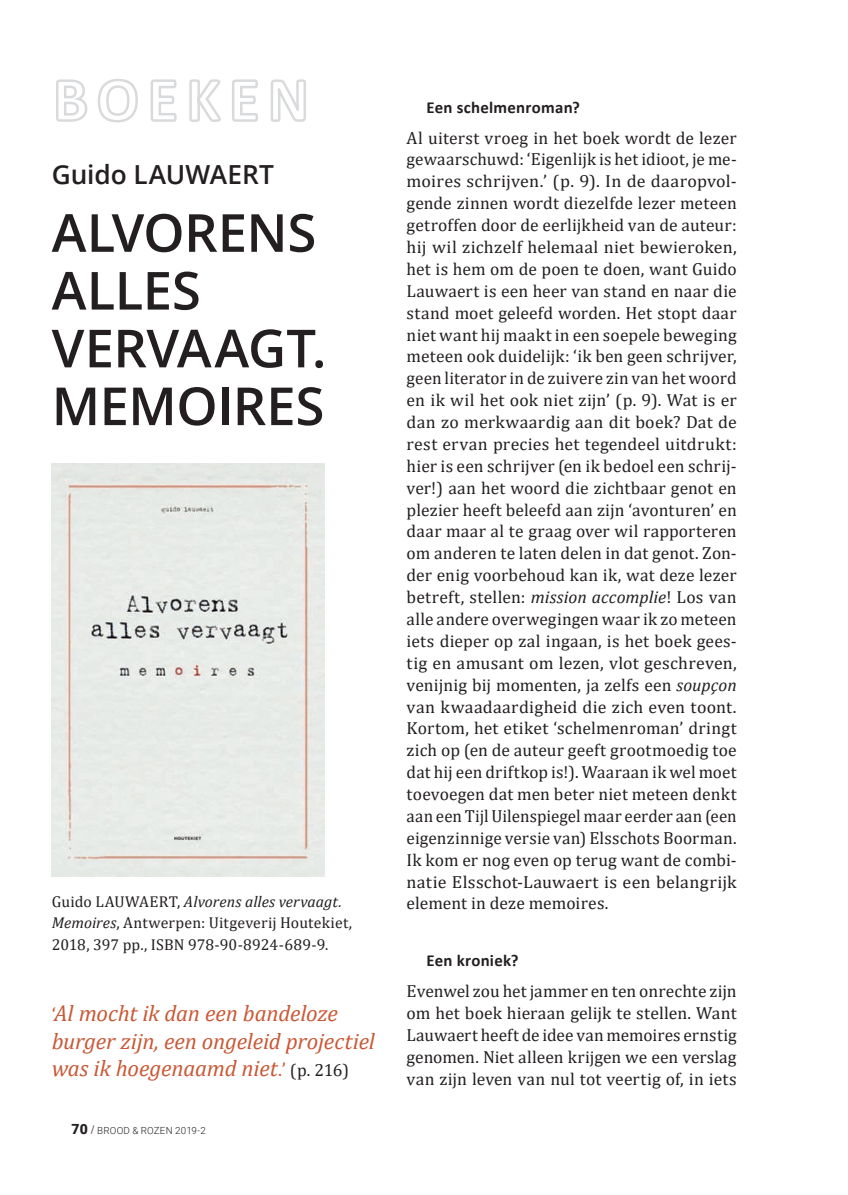
<style>
.page{position:relative;width:848px;height:1195px;background:#fff}
.page>*{position:absolute;margin:0;border:0;box-sizing:border-box;transform-origin:0 0}
.t1{font:600 52.5px/57.8px "Open Sans";letter-spacing:-.01em;color:#231f20}
.t2{font:600 26.25px "Open Sans";letter-spacing:-.005em;color:#231f20}
.t3{font:italic 22.75px/27.3px "Cambria";letter-spacing:-.01em;color:#c95936}
.t4{font:17.5px/21.9px "Cambria";letter-spacing:.005em;color:#231f20;text-align:justify}
.t5{font:700 16.8px "Calibri";letter-spacing:.015em;color:#231f20}
.t6{font:15.75px/21.9px "Cambria";letter-spacing:.005em;color:#231f20}
.t7{font:300 9.8px "Roboto";letter-spacing:.025em;color:#231f20}
.s1{font-style:italic}
.s2{font-style:normal;font-size:19.25px}
.s3{font-style:normal;font-size:17.5px;color:#231f20}
.s4{font-weight:900;font-size:14px}
.s5{font-family:"Zurich BT";font-weight:400;font-size:10.5px}
</style>
<div class="page">
<svg style="left:56px;top:79px;width:32px;height:43px"></svg>
<svg style="left:98px;top:79px;width:40px;height:44px"></svg>
<svg style="left:150px;top:79px;width:27px;height:43px"></svg>
<svg style="left:189px;top:79px;width:32px;height:43px"></svg>
<svg style="left:232px;top:79px;width:26px;height:43px"></svg>
<svg style="left:270px;top:79px;width:36px;height:43px"></svg>
<img style="left:52px;top:463px;width:272px;height:413px">
<p class="t2" style="left:52px;top:156px;width:224px">Guido LAUWAERT</p>
<p class="t1" style="left:52px;top:203px;width:276px">ALVORENS<br>ALLES<br>VERVAAGT.<br>MEMOIRES</p>
<p class="t6" style="left:52px;top:890px;width:302px">Guido LAUWAERT, <span class="s1">Alvorens alles vervaagt.<br>Memoires</span>, Antwerpen: Uitgeverij Houtekiet,<br>2018, 397 pp., ISBN 978-90-8924-689-9.</p>
<p class="t3" style="left:52px;top:999px;width:325px"><span class="s2">‘</span>Al mocht ik dan een bandeloze burger zijn, een ongeleid projectiel was ik hoegenaamd niet<span class="s2">.’</span> <span class="s3">(p. 216)</span></p>
<p class="t7" style="left:71px;top:1123px;width:136px"><span class="s4">70</span> <span class="s5">/</span> BROOD &amp; ROZEN 2019-2</p>
<p class="t5" style="left:426px;top:95px;width:155px">Een schelmenroman?</p>
<p class="t4" style="left:406px;top:127px;width:331px">Al uiterst vroeg in het boek wordt de lezer gewaarschuwd: ‘Eigenlijk is het idioot, je me&shy;moires schrijven.’ (p. 9). In de daaropvol&shy;gende zinnen wordt diezelfde lezer meteen getroffen door de eerlijkheid van de auteur: hij wil zichzelf helemaal niet bewieroken, het is hem om de poen te doen, want Guido Lauwaert is een heer van stand en naar die stand moet geleefd worden. Het stopt daar niet want hij maakt in een soepele beweging meteen ook duidelijk: ‘ik ben geen schrijver, geen literator in de zuivere zin van het woord en ik wil het ook niet zijn’ (p. 9). Wat is er dan zo merkwaardig aan dit boek? Dat de rest ervan precies het tegendeel uitdrukt: hier is een schrijver (en ik bedoel een schrij&shy;ver!) aan het woord die zichtbaar genot en plezier heeft beleefd aan zijn ‘avonturen’ en daar maar al te graag over wil rapporteren om anderen te laten delen in dat genot. Zon&shy;der enig voorbehoud kan ik, wat deze lezer betreft, stellen: <span class="s1">mission accomplie</span>! Los van alle andere overwegingen waar ik zo meteen iets dieper op zal ingaan, is het boek gees&shy;tig en amusant om lezen, vlot geschreven, venijnig bij momenten, ja zelfs een <span class="s1">soupçon </span>van kwaadaardigheid die zich even toont.<br>Kortom, het etiket ‘schelmenroman’ dringt zich op (en de auteur geeft grootmoedig toe dat hij een driftkop is!). Waaraan ik wel moet toevoegen dat men beter niet meteen denkt aan een Tijl Uilenspiegel maar eerder aan (een eigenzinnige versie van) Elsschots Boorman.<br>Ik kom er nog even op terug want de combi&shy;natie Elsschot-Lauwaert is een belangrijk element in deze memoires.</p>
<p class="t5" style="left:426px;top:949px;width:94px">Een kroniek?</p>
<p class="t4" style="left:406px;top:980px;width:331px">Evenwel zou het jammer en ten onrechte zijn om het boek hieraan gelijk te stellen. Want Lauwaert heeft de idee van memoires ernstig genomen. Niet alleen krijgen we een verslag van zijn leven van nul tot veertig of, in iets</p>
</div>
